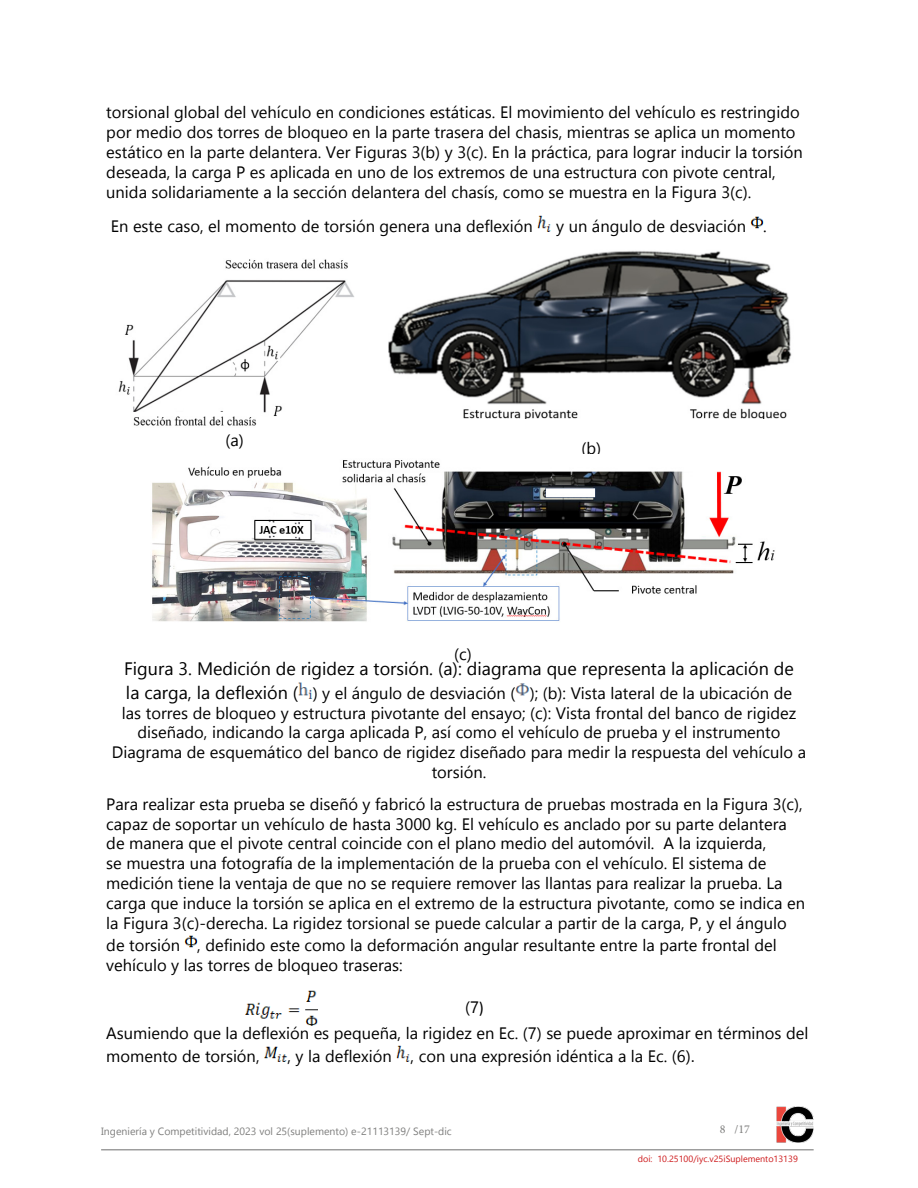
<style>
.page{position:relative;width:918px;height:1188px;background:#fff}
.page>*{position:absolute;margin:0;border:0;box-sizing:border-box;transform-origin:0 0}
.t1{font:18px "Gadugi";color:#000}
.t2{font:16.5px/19.8px "Gadugi";color:#000}
.t3{font:12px "Minion Pro";color:#7e7e7d}
.t4{font:10.5px "Gadugi";color:#7e7e7d}
.t5{font:9px "Gadugi";color:#cd1719}
.s1{font-size:18px}
.s2{font-family:"Calibri"}
</style>
<div class="page">
<hr style="left:101px;top:1149px;width:713px;height:1px;background:#7e7e7d">
<img style="left:776px;top:1106px;width:38px;height:37px">
<img style="left:537px;top:215px;width:14px;height:17px">
<img style="left:751px;top:216px;width:12px;height:13px">
<img style="left:118px;top:259px;width:236px;height:167px">
<img style="left:388px;top:251px;width:404px;height:167px">
<img style="left:152px;top:460px;width:623px;height:162px">
<img style="left:298px;top:682px;width:14px;height:17px">
<img style="left:515px;top:683px;width:14px;height:13px">
<img style="left:185px;top:935px;width:12px;height:13px">
<img style="left:246px;top:990px;width:72px;height:36px">
<img style="left:264px;top:1046px;width:23px;height:16px">
<img style="left:396px;top:1045px;width:14px;height:17px">
<p class="t2" style="left:106px;top:102px;width:698px">torsional global del vehículo en condiciones estáticas. El movimiento del vehículo es restringido por medio dos torres de bloqueo en la parte trasera del chasis, mientras se aplica un momento estático en la parte delantera. Ver Figuras 3(b) y 3(c). En la práctica, para lograr inducir la torsión deseada, la carga P es aplicada en uno de los extremos de una estructura con pivote central, unida solidariamente a la sección delantera del chasís, como se muestra en la Figura 3(c).</p>
<p class="t2" style="left:111px;top:216px;width:424px">En este caso, el momento de torsión genera una deflexión</p>
<p class="t2" style="left:556px;top:216px;width:212px">y un ángulo de desviación .</p>
<p class="t2" style="left:226px;top:430px;width:20px">(a)</p>
<p class="t2" style="left:582px;top:439px;width:21px">(b)</p>
<p class="t2" style="left:454px;top:644px;width:19px">(c)</p>
<p class="t1" style="left:124px;top:658px;width:671px">Figura 3. Medición de rigidez a torsión. (a): diagrama que representa la aplicación de</p>
<p class="t2" style="left:112px;top:683px;width:696px;text-align:center"><span class="s1">la carga, la deflexión (</span> ) y el ángulo de desviación ( ); (b): Vista lateral de la ubicación de<br>las torres de bloqueo y estructura pivotante del ensayo; (c): Vista frontal del banco de rigidez diseñado, indicando la carga aplicada P, así como el vehículo de prueba y el instrumento Diagrama de esquemático del banco de rigidez diseñado para medir la respuesta del vehículo a torsión.</p>
<p class="t2" style="left:106px;top:794px;width:700px">Para realizar esta prueba se diseñó y fabricó la estructura de pruebas mostrada en la Figura 3(c), capaz de soportar un vehículo de hasta 3000 kg. El vehículo es anclado por su parte delantera de manera que el pivote central coincide con el plano medio del automóvil. A la izquierda,<br>se muestra una fotografía de la implementación de la prueba con el vehículo. El sistema de medición tiene la ventaja de que no se requiere remover las llantas para realizar la prueba. La carga que induce la torsión se aplica en el extremo de la estructura pivotante, como se indica en la Figura 3(c)-derecha. La rigidez torsional se puede calcular a partir de la carga, P, y el ángulo</p>
<p class="t2" style="left:106px;top:935px;width:672px">de torsión , definido este como la deformación angular resultante entre la parte frontal del vehículo y las torres de bloqueo traseras:</p>
<p class="t2" style="left:106px;top:994px;width:704px;line-height:26.1px;text-indent:359px">(7<span class="s2">)<br></span>Asumiendo que la deflexión es pequeña, la rigidez en Ec. (7) se puede aproximar en términos del</p>
<p class="t2" style="left:106px;top:1046px;width:155px">momento de torsión,</p>
<p class="t2" style="left:287px;top:1046px;width:409px">, y la deflexión , con una expresión idéntica a la Ec. (6)<span class="s2">.</span></p>
<p class="t4" style="left:101px;top:1125px;width:352px">Ingeniería y Competitividad, 2023 vol 25(suplemento) e-21113139/ Sept-dic</p>
<p class="t3" style="left:720px;top:1122px;width:32px">8 /17</p>
<p class="t5" style="left:638px;top:1153px;width:162px">doi: 10.25100/iyc.v25iSuplemento13139</p>
</div>
